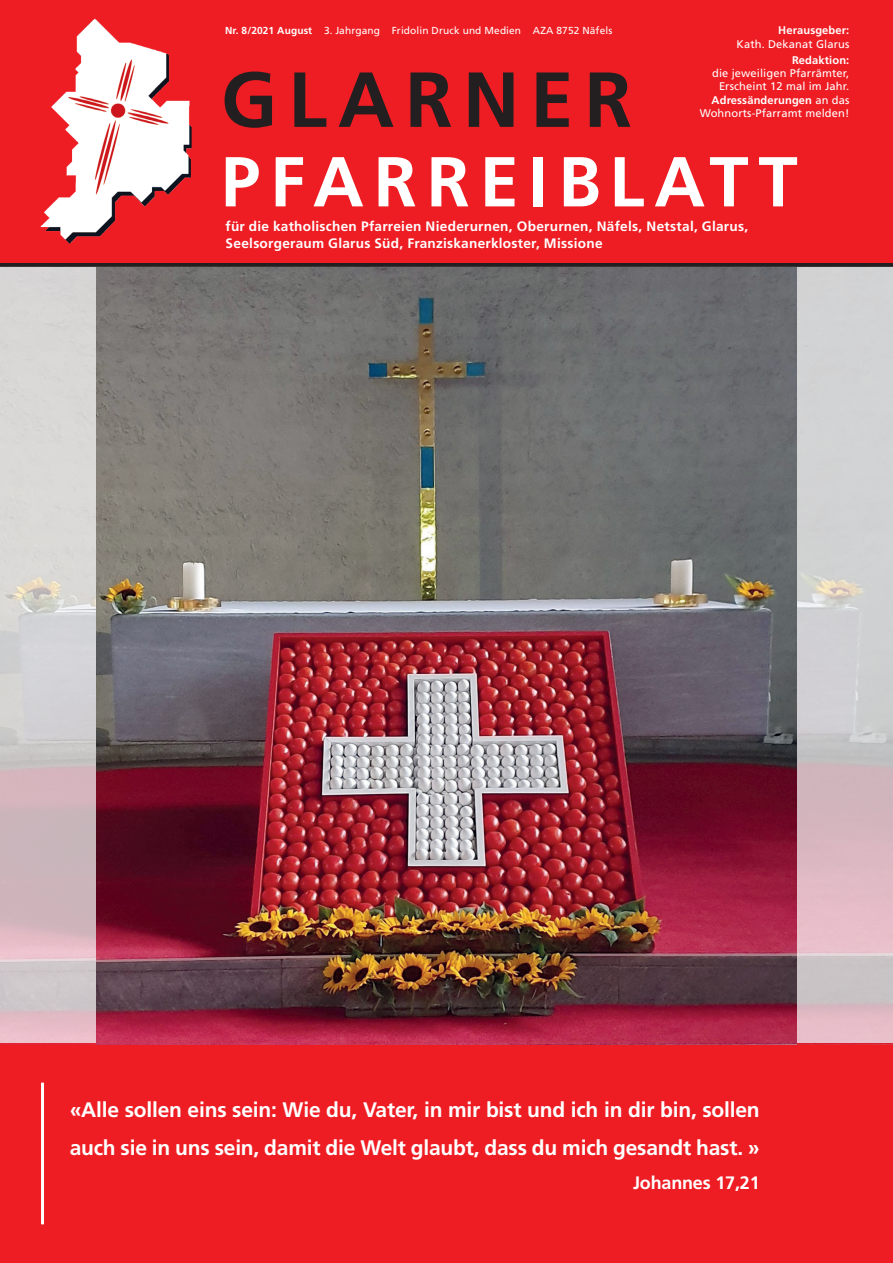
<style>
.page{position:relative;width:893px;height:1263px;background:#fff}
.page>*{position:absolute;margin:0;border:0;box-sizing:border-box;transform-origin:0 0}
.t1{font:700 77.85px "Frutiger LT Pro";letter-spacing:.14em;color:#231f20}
.t2{font:700 70.5px "Frutiger LT Pro";letter-spacing:.14em;color:#fff}
.t3{font:700 21px/37.5px "Frutiger LT Pro";letter-spacing:-.01em;color:#fff}
.t4{font:700 18px "Frutiger LT Pro";letter-spacing:-.01em;color:#fff}
.t5{font:700 13.65px "Frutiger LT Pro";letter-spacing:.02em;color:#fff}
.t6{font:11.1px "Frutiger LT Pro";letter-spacing:.01em;color:#fff}
.t7{font:700 11.1px "Frutiger LT Pro";letter-spacing:.01em;color:#fff}
.t8{font:10.2px "Frutiger LT Pro";letter-spacing:.01em;color:#fff}
.s1{font-weight:700}
.s2{font-weight:400}
</style>
<div class="page">
<div style="left:0;top:1044px;width:893px;height:219px;background:#ee1d23"></div>
<hr style="left:41px;top:1082px;width:3px;height:142px;background:#fff">
<div style="left:0;top:0;width:893px;height:265px;background:#ee1d23"></div>
<hr style="left:0;top:263px;width:893px;height:4px;background:#231f20">
<img style="left:40px;top:18px;width:152px;height:226px">
<img style="left:0;top:266px;width:893px;height:778px">
<img style="left:96px;top:267px;width:701px;height:777px">
<p class="t8" style="left:225px;top:24px;width:389px"><span class="s1">Nr. 8/2021 August</span> 3. Jahrgang Fridolin Druck und Medien AZA 8752 Näfels</p>
<p class="t1" style="left:221px;top:53px;width:413px">GLARNER</p>
<p class="t2" style="left:221px;top:140px;width:578px">PFARREIBLATT</p>
<p class="t5" style="left:226px;top:218px;width:524px">für die katholischen Pfarreien Niederurnen, Oberurnen, Näfels, Netstal, Glarus,</p>
<p class="t5" style="left:226px;top:235px;width:379px">Seelsorgeraum Glarus Süd, Franziskanerkloster, Missione</p>
<p class="t7" style="left:778px;top:24px;width:73px">Herausgeber:</p>
<p class="t6" style="left:736px;top:37px;width:114px">Kath. Dekanat Glarus</p>
<p class="t7" style="left:792px;top:53px;width:59px">Redaktion:</p>
<p class="t6" style="left:712px;top:67px;width:139px">die jeweiligen Pfarrämter,</p>
<p class="t6" style="left:719px;top:80px;width:132px">Erscheint 12 mal im Jahr.</p>
<p class="t7" style="left:712px;top:93px;width:139px">Adressänderungen <span class="s2">an das</span></p>
<p class="t6" style="left:700px;top:106px;width:151px">Wohnorts-Pfarramt melden!</p>
<p class="t3" style="left:70px;top:1091px;width:692px">«Alle sollen eins sein: Wie du, Vater, in mir bist und ich in dir bin, sollen auch sie in uns sein, damit die Welt glaubt, dass du mich gesandt hast. »</p>
<p class="t4" style="left:633px;top:1172px;width:128px">Johannes 17,21</p>
</div>
